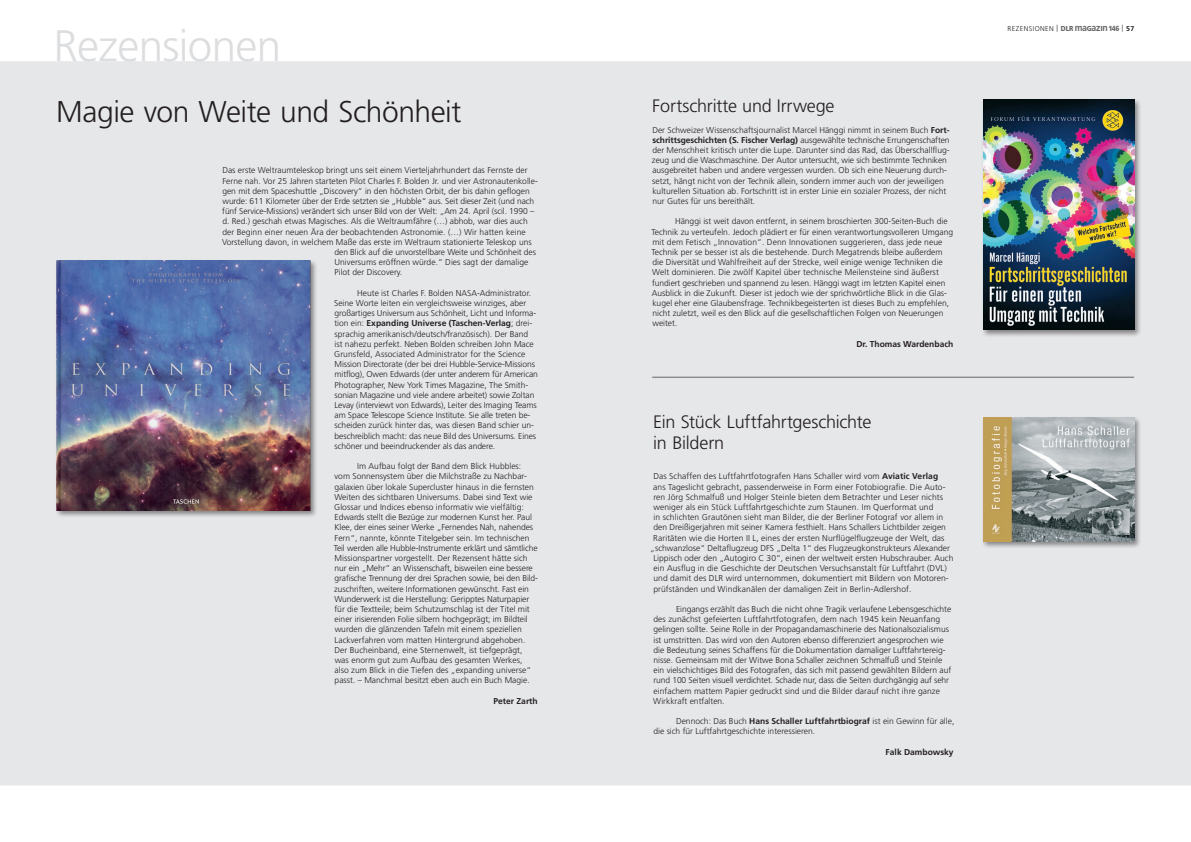
<style>
.page{position:relative;width:1191px;height:842px;background:#fff}
.page>*{position:absolute;margin:0;border:0;box-sizing:border-box;transform-origin:0 0}
.t1{font:300 44px "Frutiger LT Std";letter-spacing:-.015em;color:#dcdddf}
.t2{font:300 30px "Frutiger LT Std";letter-spacing:-.015em;color:#231f20}
.t3{font:300 18px/20.4px "Frutiger LT Std";letter-spacing:-.01em;color:#231f20}
.t4{font:300 8.5px/10.2px "Frutiger LT Std";color:#231f20}
.t5{font:700 8.5px "Frutiger LT Std";color:#231f20}
.t6{font:300 7px "Frutiger LT Std";letter-spacing:.06em;color:#231f20}
.s1{font-weight:700}
.s2{font-weight:700;color:#67676a}
.s3{font-weight:900;font-size:7.2px;color:#67676a}
.s4{font-weight:700;font-size:9.8px;color:#67676a}
.s5{font-weight:900;font-size:7.4px;color:#67676a}
</style>
<div class="page">
<div style="left:0;top:61px;width:1191px;height:724px;background:#e6e7e9"></div>
<div style="left:55px;top:259px;width:263px;height:259px;background:#231f20;opacity:.5"></div>
<img style="left:57px;top:261px;width:253px;height:249px">
<div style="left:981px;top:98px;width:160px;height:239px;background:#231f20;opacity:.5"></div>
<img style="left:983px;top:100px;width:151px;height:230px">
<hr style="left:652px;top:377px;width:482px;height:1px;background:#67676a">
<div style="left:981px;top:416px;width:160px;height:132px;background:#231f20;opacity:.5"></div>
<img style="left:983px;top:418px;width:151px;height:123px">
<h1 class="t1" style="left:53px;top:21px;width:229px">Rezensionen</h1>
<h2 class="t2" style="left:56px;top:95px;width:406px">Magie von Weite und Schönheit</h2>
<h3 class="t3" style="left:652px;top:96px;width:184px">Fortschritte und Irrwege</h3>
<p class="t4" style="left:652px;top:125px;width:299px">Der Schweizer Wissenschaftsjournalist Marcel Hänggi nimmt in seinem Buch <span class="s1">Fort&shy;schrittsgeschichten (S. Fischer Verlag)</span> ausgewählte technische Errungenschaften der Menschheit kritisch unter die Lupe. Darunter sind das Rad, das Überschallflug&shy;zeug und die Waschmaschine. Der Autor untersucht, wie sich bestimmte Techniken ausgebreitet haben und andere vergessen wurden. Ob sich eine Neuerung durch&shy;setzt, hängt nicht von der Technik allein, sondern immer auch von der jeweiligen kulturellen Situation ab. Fortschritt ist in erster Linie ein sozialer Prozess, der nicht nur Gutes für uns bereithält.</p>
<p class="t4" style="left:651px;top:216px;width:303px;text-indent:23px">Hänggi ist weit davon entfernt, in seinem broschierten 300-Seiten-Buch die Technik zu verteufeln. Jedoch plädiert er für einen verantwortungsvolleren Umgang mit dem Fetisch „Innovation“. Denn Innovationen suggerieren, dass jede neue Technik per se besser ist als die bestehende. Durch Megatrends bleibe außerdem die Diversität und Wahlfreiheit auf der Strecke, weil einige wenige Techniken die Welt dominieren. Die zwölf Kapitel über technische Meilensteine sind äußerst fundiert geschrieben und spannend zu lesen. Hänggi wagt im letzten Kapitel einen Ausblick in die Zukunft. Dieser ist jedoch wie der sprichwörtliche Blick in die Glas&shy;kugel eher eine Glaubensfrage. Technikbegeisterten ist dieses Buch zu empfehlen, nicht zuletzt, weil es den Blick auf die gesellschaftlichen Folgen von Neuerungen weitet.</p>
<p class="t5" style="left:856px;top:339px;width:98px">Dr. Thomas Wardenbach</p>
<p class="t4" style="left:222px;top:165px;width:307px">Das erste Weltraumteleskop bringt uns seit einem Vierteljahrhundert das Fernste der</p>
<p class="t4" style="left:222px;top:176px;width:317px">Ferne nah. Vor 25 Jahren starteten Pilot Charles F. Bolden Jr. und vier Astronautenkolle-</p>
<p class="t4" style="left:222px;top:186px;width:309px">gen mit dem Spaceshuttle „Discovery“ in den höchsten Orbit, der bis dahin geflogen</p>
<p class="t4" style="left:222px;top:196px;width:313px">wurde: 611 Kilometer über der Erde setzten sie „Hubble“ aus. Seit dieser Zeit (und nach</p>
<p class="t4" style="left:222px;top:206px;width:314px">fünf Service-Missions) verändert sich unser Bild von der Welt: „Am 24. April (scil. 1990 –</p>
<p class="t4" style="left:222px;top:216px;width:307px">d. Red.) geschah etwas Magisches. Als die Weltraumfähre (…) abhob, war dies auch</p>
<p class="t4" style="left:222px;top:227px;width:305px">der Beginn einer neuen Ära der beobachtenden Astronomie. (…) Wir hatten keine</p>
<p class="t4" style="left:222px;top:237px;width:311px">Vorstellung davon, in welchem Maße das erste im Weltraum stationierte Teleskop uns</p>
<p class="t4" style="left:334px;top:247px;width:203px">den Blick auf die unvorstellbare Weite und Schönheit des</p>
<p class="t4" style="left:334px;top:257px;width:195px">Universums eröffnen würde.“ Dies sagt der damalige</p>
<p class="t4" style="left:334px;top:267px;width:69px">Pilot der Discovery.</p>
<p class="t4" style="left:334px;top:288px;width:205px;text-indent:23px">Heute ist Charles F. Bolden NASA-Administrator.<br>Seine Worte leiten ein vergleichsweise winziges, aber großartiges Universum aus Schönheit, Licht und Informa&shy;tion ein: <span class="s1">Expanding Universe (Taschen-Verlag</span>; drei&shy;sprachig amerikanisch/deutsch/französisch). Der Band ist nahezu perfekt. Neben Bolden schreiben John Mace Grunsfeld, Associated Administrator for the Science Mission Directorate (der bei drei Hubble-Service-Missions mitflog), Owen Edwards (der unter anderem für American Photographer, New York Times Magazine, The Smith&shy;sonian Magazine und viele andere arbeitet) sowie Zoltan Levay (interviewt von Edwards), Leiter des Imaging Teams am Space Telescope Science Institute. Sie alle treten be&shy;scheiden zurück hinter das, was diesen Band schier un&shy;beschreiblich macht: das neue Bild des Universums. Eines schöner und beeindruckender als das andere.</p>
<p class="t4" style="left:334px;top:461px;width:206px;text-indent:23px">Im Aufbau folgt der Band dem Blick Hubbles: vom Sonnensystem über die Milchstraße zu Nachbar&shy;galaxien über lokale Supercluster hinaus in die fernsten Weiten des sichtbaren Universums. Dabei sind Text wie Glossar und Indices ebenso informativ wie vielfältig:<br>Edwards stellt die Bezüge zur modernen Kunst her. Paul Klee, der eines seiner Werke „Fernendes Nah, nahendes Fern“, nannte, könnte Titelgeber sein. Im technischen Teil werden alle Hubble-Instrumente erklärt und sämtliche Missionspartner vorgestellt. Der Rezensent hätte sich nur ein „Mehr“ an Wissenschaft, bisweilen eine bessere grafische Trennung der drei Sprachen sowie, bei den Bild&shy;zuschriften, weitere Informationen gewünscht. Fast ein Wunderwerk ist die Herstellung: Geripptes Naturpapier für die Textteile; beim Schutzumschlag ist der Titel mit einer irisierenden Folie silbern hochgeprägt; im Bildteil wurden die glänzenden Tafeln mit einem speziellen Lackverfahren vom matten Hintergrund abgehoben.<br>Der Bucheinband, eine Sternenwelt, ist tiefgeprägt, was enorm gut zum Aufbau des gesamten Werkes, also zum Blick in die Tiefen des „expanding universe“ passt. – Manchmal besitzt eben auch ein Buch Magie.</p>
<p class="t5" style="left:493px;top:696px;width:46px">Peter Zarth</p>
<h3 class="t3" style="left:653px;top:412px;width:220px">Ein Stück Luftfahrtgeschichte in Bildern</h3>
<p class="t4" style="left:653px;top:471px;width:286px">Das Schaffen des Luftfahrtfotografen Hans Schaller wird vom <span class="s1">Aviatic Verlag</span></p>
<p class="t4" style="left:653px;top:482px;width:294px">ans Tageslicht gebracht, passenderweise in Form einer Fotobiografie. Die Auto-</p>
<p class="t4" style="left:653px;top:492px;width:291px">ren Jörg Schmalfuß und Holger Steinle bieten dem Betrachter und Leser nichts</p>
<p class="t4" style="left:653px;top:502px;width:281px">weniger als ein Stück Luftfahrtgeschichte zum Staunen. Im Querformat und</p>
<p class="t4" style="left:653px;top:512px;width:291px">in schlichten Grautönen sieht man Bilder, die der Berliner Fotograf vor allem in</p>
<p class="t4" style="left:653px;top:522px;width:294px">den Dreißigerjahren mit seiner Kamera festhielt. Hans Schallers Lichtbilder zeigen</p>
<p class="t4" style="left:653px;top:533px;width:293px">Raritäten wie die Horten II L, eines der ersten Nurflügelflugzeuge der Welt, das</p>
<p class="t4" style="left:650px;top:543px;width:301px">„schwanzlose“ Deltaflugzeug DFS „Delta 1“ des Flugzeugkonstrukteurs Alexander</p>
<p class="t4" style="left:653px;top:553px;width:301px">Lippisch oder den „Autogiro C 30“, einen der weltweit ersten Hubschrauber. Auch</p>
<p class="t4" style="left:653px;top:563px;width:295px">ein Ausflug in die Geschichte der Deutschen Versuchsanstalt für Luftfahrt (DVL)</p>
<p class="t4" style="left:653px;top:573px;width:297px">und damit des DLR wird unternommen, dokumentiert mit Bildern von Motoren-</p>
<p class="t4" style="left:653px;top:584px;width:260px">prüfständen und Windkanälen der damaligen Zeit in Berlin-Adlershof.</p>
<p class="t4" style="left:653px;top:604px;width:300px;text-indent:23px">Eingangs erzählt das Buch die nicht ohne Tragik verlaufene Lebensgeschichte des zunächst gefeierten Luftfahrtfotografen, dem nach 1945 kein Neuanfang gelingen sollte. Seine Rolle in der Propagandamaschinerie des Nationalsozialismus ist umstritten. Das wird von den Autoren ebenso differenziert angesprochen wie die Bedeutung seines Schaffens für die Dokumentation damaliger Luftfahrtereig&shy;nisse. Gemeinsam mit der Witwe Bona Schaller zeichnen Schmalfuß und Steinle ein vielschichtiges Bild des Fotografen, das sich mit passend gewählten Bildern auf rund 100 Seiten visuell verdichtet. Schade nur, dass die Seiten durchgängig auf sehr einfachem mattem Papier gedruckt sind und die Bilder darauf nicht ihre ganze Wirkkraft entfalten.</p>
<p class="t4" style="left:653px;top:716px;width:302px;text-indent:23px">Dennoch: Das Buch <span class="s1">Hans Schaller Luftfahrtbiograf</span> ist ein Gewinn für alle, die sich für Luftfahrtgeschichte interessieren.</p>
<p class="t5" style="left:885px;top:747px;width:70px">Falk Dambowsky</p>
<p class="t6" style="left:1007px;top:24px;width:128px">REZENSIONEN <span class="s2">|</span> <span class="s3">DLR</span> <span class="s4">ma</span><span class="s3">G</span><span class="s4">azın</span><span class="s5">146</span> <span class="s2">|</span> <span class="s1">57</span></p>
</div>
